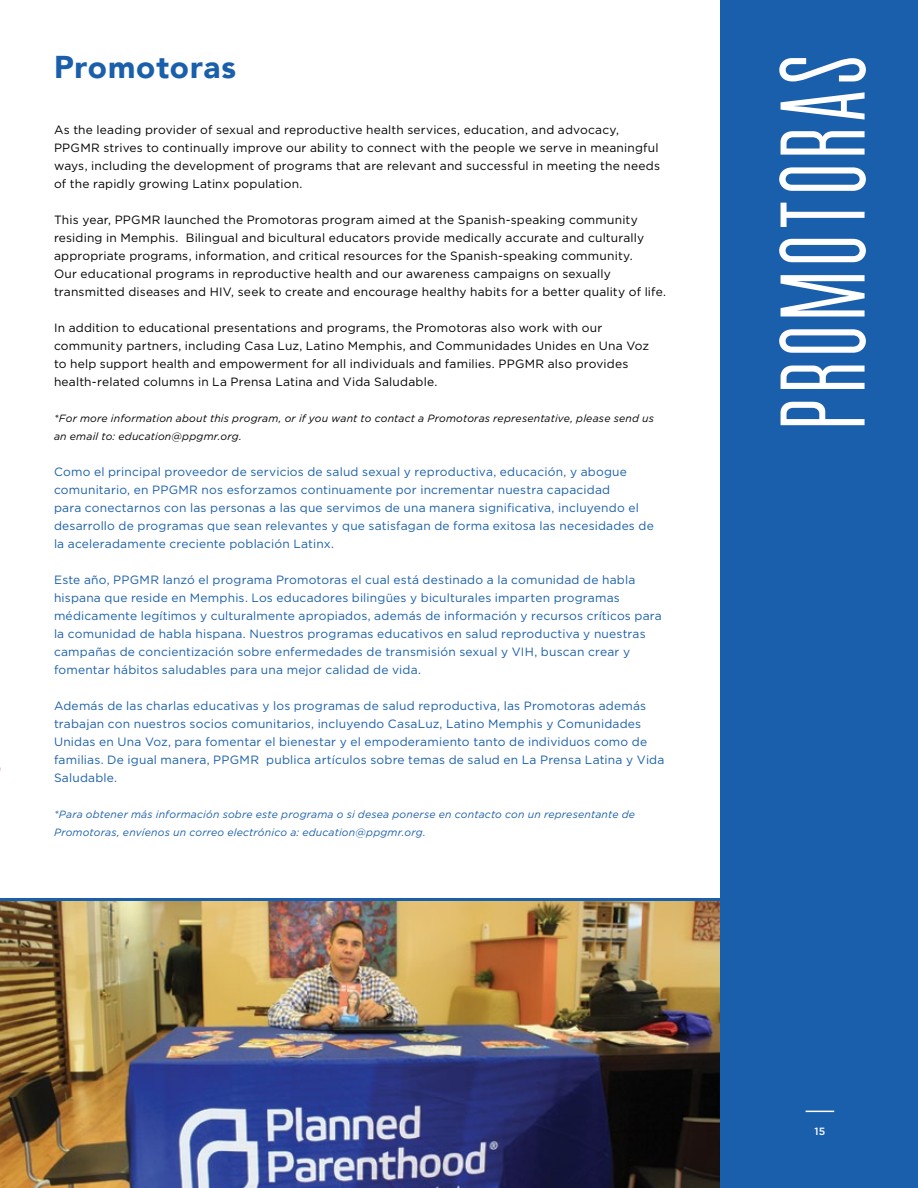
<style>
.page{position:relative;width:918px;height:1188px;background:#fff}
.page>*{position:absolute;margin:0;border:0;box-sizing:border-box;transform-origin:0 0}
.t1{font:500 105px "Cactus";letter-spacing:.035em;color:#fff}
.t2{font:900 31.5px "Avenir";letter-spacing:.025em;color:#1a5fab}
.t3{font:12px/18px "Gotham";letter-spacing:.015em;color:#1a5fab}
.t4{font:12px/18px "Gotham";letter-spacing:.015em;color:#000}
.t5{font:italic 10.5px/18px "Gotham";letter-spacing:.02em;color:#1a5fab}
.t6{font:italic 10.5px/18px "Gotham";letter-spacing:.02em;color:#000}
.t7{font:500 10.5px "Gotham";color:#fff}
</style>
<div class="page">
<img style="left:1px;top:901px;width:719px;height:287px">
<img style="left:0;top:769px;width:1px;height:419px">
<hr style="left:0;top:899px;width:750px;height:2px;background:#1a5fab">
<div style="left:720px;top:0;width:198px;height:1188px;background:#1a5fab"></div>
<svg style="left:806px;top:1111px;width:28px;height:1px"></svg>
<h2 class="t2" style="left:54px;top:40px;width:184px">Promotoras</h2>
<p class="t4" style="left:54px;top:120px;width:608px">As the leading provider of sexual and reproductive health services, education, and advocacy, PPGMR strives to continually improve our ability to connect with the people we serve in meaningful ways, including the development of programs that are relevant and successful in meeting the needs of the rapidly growing Latinx population.</p>
<p class="t4" style="left:54px;top:210px;width:613px">This year, PPGMR launched the Promotoras program aimed at the Spanish-speaking community residing in Memphis. Bilingual and bicultural educators provide medically accurate and culturally appropriate programs, information, and critical resources for the Spanish-speaking community.<br>Our educational programs in reproductive health and our awareness campaigns on sexually transmitted diseases and HIV, seek to create and encourage healthy habits for a better quality of life.</p>
<p class="t4" style="left:54px;top:318px;width:597px">In addition to educational presentations and programs, the Promotoras also work with our community partners, including Casa Luz, Latino Memphis, and Communidades Unides en Una Voz to help support health and empowerment for all individuals and families. PPGMR also provides health-related columns in La Prensa Latina and Vida Saludable.</p>
<p class="t6" style="left:54px;top:409px;width:602px">*For more information about this program, or if you want to contact a Promotoras representative, please send us an email to: education@ppgmr.org.</p>
<p class="t3" style="left:54px;top:462px;width:601px">Como el principal proveedor de servicios de salud sexual y reproductiva, educación, y abogue comunitario, en PPGMR nos esforzamos continuamente por incrementar nuestra capacidad<br>para conectarnos con las personas a las que servimos de una manera significativa, incluyendo el desarrollo de programas que sean relevantes y que satisfagan de forma exitosa las necesidades de la aceleradamente creciente población Latinx.</p>
<p class="t3" style="left:54px;top:570px;width:609px">Este año, PPGMR lanzó el programa Promotoras el cual está destinado a la comunidad de habla hispana que reside en Memphis. Los educadores bilingües y biculturales imparten programas médicamente legítimos y culturalmente apropiados, además de información y recursos críticos para la comunidad de habla hispana. Nuestros programas educativos en salud reproductiva y nuestras campañas de concientización sobre enfermedades de transmisión sexual y VIH, buscan crear y fomentar hábitos saludables para una mejor calidad de vida.</p>
<p class="t3" style="left:54px;top:696px;width:612px">Además de las charlas educativas y los programas de salud reproductiva, las Promotoras además trabajan con nuestros socios comunitarios, incluyendo CasaLuz, Latino Memphis y Comunidades Unidas en Una Voz, para fomentar el bienestar y el empoderamiento tanto de individuos como de familias. De igual manera, PPGMR publica artículos sobre temas de salud en La Prensa Latina y Vida Saludable.</p>
<p class="t5" style="left:54px;top:805px;width:583px">*Para obtener más información sobre este programa o si desea ponerse en contacto con un representante de<br>Promotoras, envíenos un correo electrónico a: education@ppgmr.org.</p>
<h1 class="t1" style="left:755px;top:430px;width:378px;rotate:-90deg">PROMOTORAS</h1>
<p class="t7" style="left:815px;top:1125px;width:12px">15</p>
</div>
